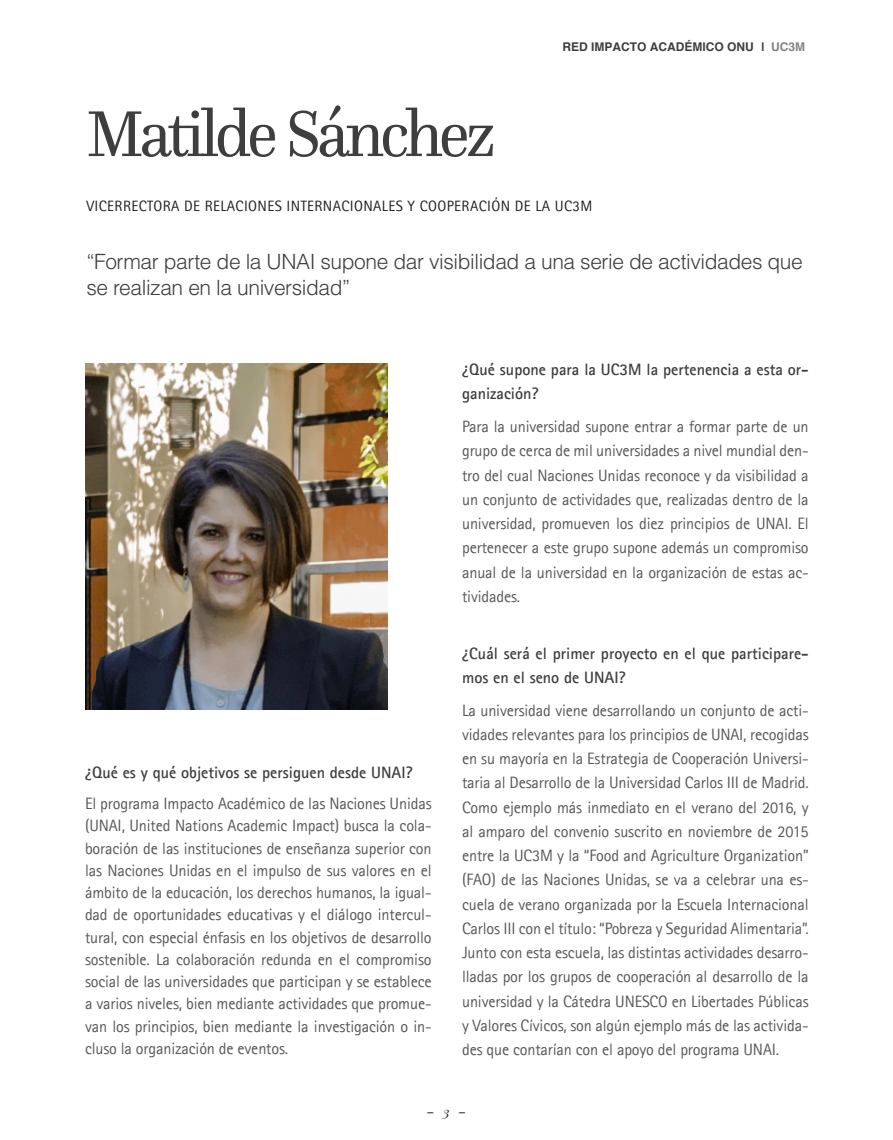
<style>
.page{position:relative;width:893px;height:1140px;background:#fff}
.page>*{position:absolute;margin:0;border:0;box-sizing:border-box;transform-origin:0 0}
.t1{font:67.5px "Questa";letter-spacing:-.06em;color:#3e3e3f;scale:.96 1}
.Pull_out_quote{font:300 21px/25.5px "Helvetica";letter-spacing:-.02em;color:#3e3e3f}
.Normal__Web{font:16.5px/24.2px "Agfa Rotis Sans Serif";letter-spacing:-.01em;color:#57585a;text-align:justify}
.Normal__Web-2{font:700 16.5px/24.2px "Agfa Rotis Sans Serif";color:#3e3e3f}
.t2{font:italic 16.5px "Playfair Display";color:#231f20}
.Normal__Web-3{font:15px "Agfa Rotis Sans Serif";letter-spacing:.025em;color:#231f20}
.t3{font:700 12px "Helvetica";color:#3e3e3f}
.s1{color:#808285}
.s2{font-size:13.5px}
</style>
<div class="page">
<img style="left:86px;top:364px;width:302px;height:345px">
<p class="t1" style="left:86px;top:91px;width:428px">Matilde Sánchez</p>
<p class="t3" style="left:562px;top:39px;width:244px">RED IMPACTO ACADÉMICO ONU | <span class="s1">UC3M</span></p>
<p class="Normal__Web-3" style="left:86px;top:197px;width:507px">VICERRECTORA DE RELACIONES INTERNACIONALES Y COOPERACIÓN DE LA UC3M</p>
<p class="Pull_out_quote" style="left:86px;top:249px;width:718px">“Formar parte de la UNAI supone dar visibilidad a una serie de actividades que se realizan en la universidad”</p>
<p class="Normal__Web-2" style="left:85px;top:760px;width:329px">¿Qué es y qué objetivos se persiguen desde UNAI?</p>
<p class="Normal__Web" style="left:85px;top:792px;width:348px;line-height:22.2px">El programa Impacto Académico de las Naciones Unidas (UNAI, United Nations Academic Impact) busca la cola&shy;boración de las instituciones de enseñanza superior con las Naciones Unidas en el impulso de sus valores en el ámbito de la educación, los derechos humanos, la igual&shy;dad de oportunidades educativas y el diálogo intercul&shy;tural, con especial énfasis en los objetivos de desarrollo sostenible. La colaboración redunda en el compromiso social de las universidades que participan y se establece a varios niveles, bien mediante actividades que promue&shy;van los principios, bien mediante la investigación o in&shy;cluso la organización de eventos.</p>
<p class="Normal__Web-2" style="left:462px;top:357px;width:348px">¿Qué supone para la UC3M la pertenencia a esta or&shy;ganización?</p>
<p class="Normal__Web" style="left:462px;top:414px;width:348px">Para la universidad supone entrar a formar parte de un grupo de cerca de mil universidades a nivel mundial den&shy;tro del cual Naciones Unidas reconoce y da visibilidad a un conjunto de actividades que, realizadas dentro de la universidad, promueven los diez principios de UNAI. El pertenecer a este grupo supone además un compromiso anual de la universidad en la organización de estas ac&shy;tividades.</p>
<p class="Normal__Web-2" style="left:462px;top:641px;width:348px">¿Cuál será el primer proyecto en el que participare&shy;mos en el seno de UNAI?</p>
<p class="Normal__Web" style="left:462px;top:698px;width:348px">La universidad viene desarrollando un conjunto de acti&shy;vidades relevantes para los principios de UNAI, recogidas en su mayoría en la Estrategia de Cooperación Universi&shy;taria al Desarrollo de la Universidad Carlos III de Madrid.<br>Como ejemplo más inmediato en el verano del 2016, y al amparo del convenio suscrito en noviembre de 2015 entre la UC3M y la “Food and Agriculture Organization” (FAO) de las Naciones Unidas, se va a celebrar una es&shy;cuela de verano organizada por la Escuela Internacional Carlos III con el título: “Pobreza y Seguridad Alimentaria”.<br>Junto con esta escuela, las distintas actividades desarro&shy;lladas por los grupos de cooperación al desarrollo de la universidad y la Cátedra UNESCO en Libertades Públicas y Valores Cívicos, son algún ejemplo más de las activida&shy;des que contarían con el apoyo del programa UNAI.</p>
<p class="t2" style="left:427px;top:1099px;width:41px">- <span class="s2">3</span> -</p>
</div>
